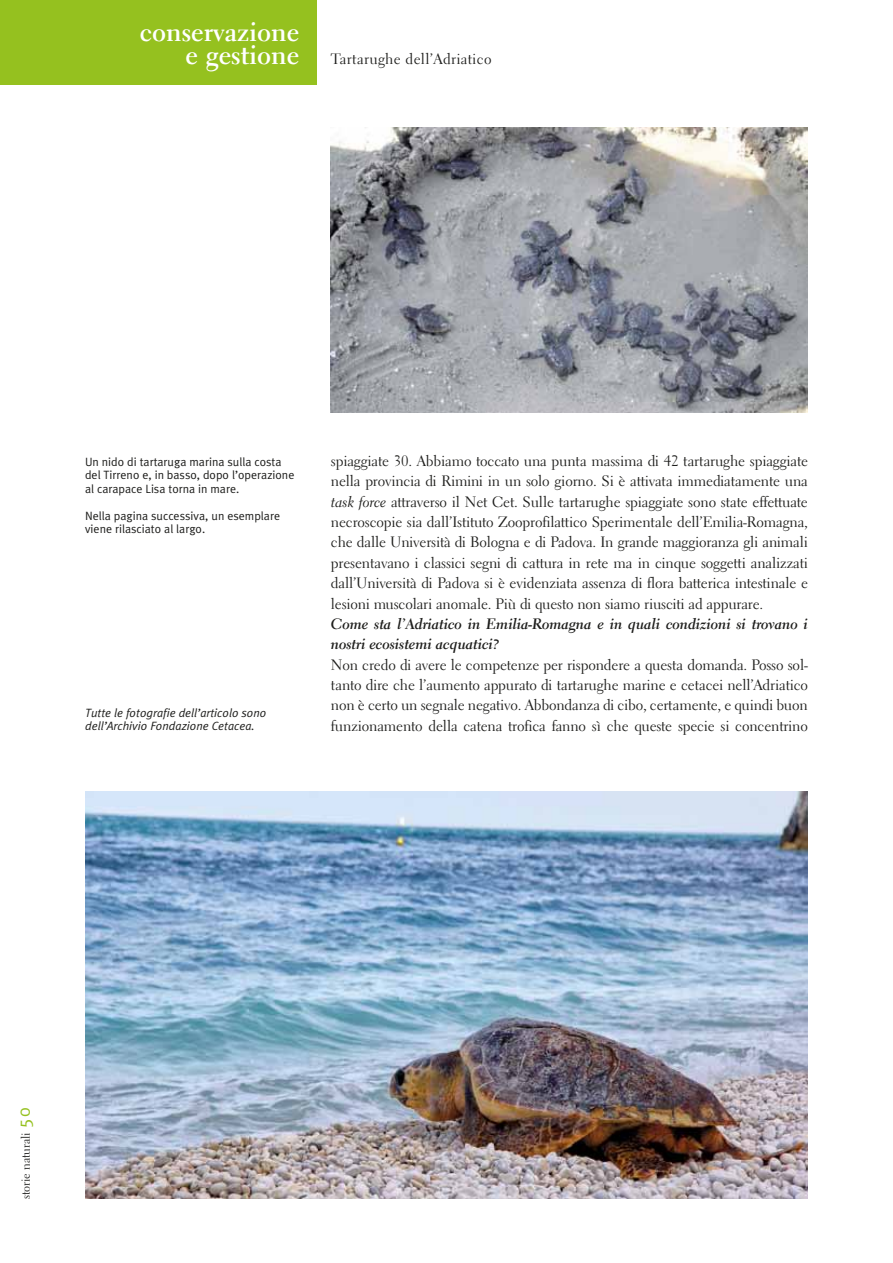
<style>
.page{position:relative;width:893px;height:1263px;background:#fff}
.page>*{position:absolute;margin:0;border:0;box-sizing:border-box;transform-origin:0 0}
.t1{font:700 27px "Electra LH";color:#fff}
.t2{font:15px/20.4px "Electra LH";letter-spacing:-.01em;color:#1d1d1b;text-align:justify}
.t3{font:15px/20.4px "Electra LH Bold Cursive";letter-spacing:-.01em;color:#1d1d1b}
.t4{font:15px "Electra LH";letter-spacing:.02em;color:#1d1d1b}
.t5{font:12px/13.5px "Meta Plus Normal";color:#1d1d1b}
.t6{font:italic 12px/13.5px "Meta Plus Normal";color:#1d1d1b}
.t7{font:12px "Electra LH";letter-spacing:-.005em;color:#1d1d1b}
.s1{font-weight:700;font-size:27px;color:#fff}
.s2{font-family:"Electra LH Cursive"}
.s3{font-family:"Meta";font-size:18px;color:#95c11f}
</style>
<div class="page">
<div style="left:0;top:0;width:316px;height:85px;background:#95c11f"></div>
<img style="left:331px;top:128px;width:477px;height:285px">
<img style="left:85px;top:791px;width:723px;height:408px">
<h1 class="t1" style="left:140px;top:15px;width:161px">conservazione</h1>
<p class="t4" style="left:186px;top:49px;width:307px"><span class="s1">e gestione</span> Tartarughe dell’Adriatico</p>
<p class="t5" style="left:85px;top:454px;width:211px">Un nido di tartaruga marina sulla costa del Tirreno e, in basso, dopo l’operazione al carapace Lisa torna in mare.</p>
<p class="t5" style="left:85px;top:508px;width:197px">Nella pagina successiva, un esemplare viene rilasciato al largo.</p>
<p class="t6" style="left:85px;top:706px;width:183px">Tutte le fotografie dell’articolo sono dell’Archivio Fondazione Cetacea.</p>
<p class="t2" style="left:331px;top:451px;width:479px">spiaggiate 30. Abbiamo toccato una punta massima di 42 tartarughe spiaggiate nella provincia di Rimini in un solo giorno. Si è attivata immediatamente una <span class="s2">task force</span> attraverso il Net Cet. Sulle tartarughe spiaggiate sono state effettuate necroscopie sia dall’Istituto Zooprofilattico Sperimentale dell’Emilia-Romagna, che dalle Università di Bologna e di Padova. In grande maggioranza gli animali presentavano i classici segni di cattura in rete ma in cinque soggetti analizzati dall’Università di Padova si è evidenziata assenza di flora batterica intestinale e lesioni muscolari anomale. Più di questo non siamo riusciti ad appurare.</p>
<p class="t3" style="left:331px;top:614px;width:478px">Come sta l’Adriatico in Emilia-Romagna e in quali condizioni si trovano i nostri ecosistemi acquatici?</p>
<p class="t2" style="left:331px;top:654px;width:479px">Non credo di avere le competenze per rispondere a questa domanda. Posso sol&shy;tanto dire che l’aumento appurato di tartarughe marine e cetacei nell’Adriatico non è certo un segnale negativo. Abbondanza di cibo, certamente, e quindi buon funzionamento della catena trofica fanno sì che queste specie si concentrino</p>
<p class="t7" style="left:18px;top:1199px;width:93px;rotate:-90deg">storie naturali <span class="s3">50</span></p>
</div>
